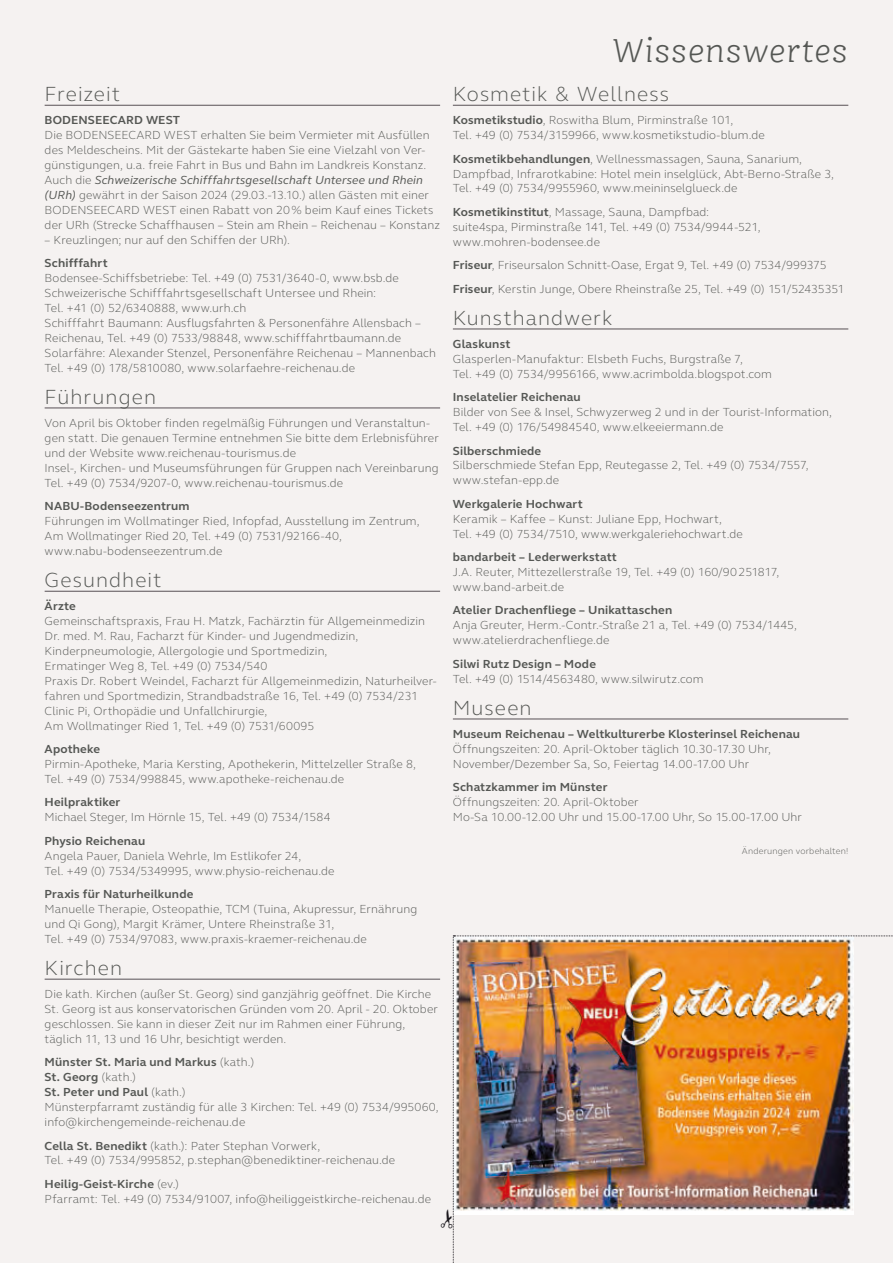
<style>
.page{position:relative;width:893px;height:1263px;background:#f5f2f1}
.page>*{position:absolute;margin:0;border:0;box-sizing:border-box;transform-origin:0 0}
.t1{font:italic 300 36px "Ernestine Pro";letter-spacing:.015em;color:#555754}
.t2{font:300 21px "FS Elliot";letter-spacing:.05em;color:#555754}
.t3{font:300 12px/15px "FS Elliot";letter-spacing:.01em;color:#555754}
.t4{font:700 12px "FS Elliot";letter-spacing:.015em;color:#555754}
.t5{font:300 9px "FS Elliot";letter-spacing:.02em;color:#555754}
.s1{font-weight:400;font-style:italic}
.s2{font-weight:700}
</style>
<div class="page">
<hr style="left:45px;top:105px;width:395px;height:1px;background:#575055">
<hr style="left:45px;top:408px;width:395px;height:1px;background:#575055">
<hr style="left:45px;top:591px;width:395px;height:1px;background:#575055">
<hr style="left:45px;top:979px;width:395px;height:1px;background:#575055">
<hr style="left:453px;top:105px;width:395px;height:1px;background:#575055">
<hr style="left:453px;top:329px;width:395px;height:1px;background:#575055">
<hr style="left:453px;top:719px;width:395px;height:1px;background:#575055">
<img style="left:452px;top:935px;width:441px;height:328px">
<h2 class="t2" style="left:45px;top:80px;width:77px">Freizeit</h2>
<p class="t4" style="left:45px;top:112px;width:137px">BODENSEECARD WEST</p>
<p class="t3" style="left:45px;top:127px;width:397px">Die BODENSEECARD WEST erhalten Sie beim Vermieter mit Ausfüllen des Meldescheins. Mit der Gästekarte haben Sie eine Vielzahl von Ver&shy;günstigungen, u.a. freie Fahrt in Bus und Bahn im Landkreis Konstanz.<br>Auch die <span class="s1">Schweizerische Schifffahrtsgesellschaft Untersee und Rhein (URh)</span> gewährt in der Saison 2024 (29.03.-13.10.) allen Gästen mit einer BODENSEECARD WEST einen Rabatt von 20% beim Kauf eines Tickets der URh (Strecke Schaffhausen – Stein am Rhein – Reichenau – Konstanz</p>
<p class="t3" style="left:45px;top:232px;width:247px">– Kreuzlingen; nur auf den Schiffen der URh).</p>
<p class="t4" style="left:45px;top:255px;width:65px">Schifffahrt</p>
<p class="t3" style="left:45px;top:270px;width:393px">Bodensee-Schiffsbetriebe: Tel. +49 (0) 7531/3640-0, www.bsb.de Schweizerische Schifffahrtsgesellschaft Untersee und Rhein:<br>Tel. +41 (0) 52/6340888, www.urh.ch<br>Schifffahrt Baumann: Ausflugsfahrten &amp; Personenfähre Allensbach – Reichenau, Tel. +49 (0) 7533/98848, www.schifffahrtbaumann.de Solarfähre: Alexander Stenzel, Personenfähre Reichenau – Mannenbach Tel. +49 (0) 178/5810080, www.solarfaehre-reichenau.de</p>
<h2 class="t2" style="left:45px;top:382px;width:113px">Führungen</h2>
<p class="t3" style="left:45px;top:415px;width:396px">Von April bis Oktober finden regelmäßig Führungen und Veranstaltun&shy;gen statt. Die genauen Termine entnehmen Sie bitte dem Erlebnisführer und der Website www.reichenau-tourismus.de<br>Insel-, Kirchen- und Museumsführungen für Gruppen nach Vereinbarung Tel. +49 (0) 7534/9207-0, www.reichenau-tourismus.de</p>
<p class="t4" style="left:45px;top:498px;width:146px">NABU-Bodenseezentrum</p>
<p class="t3" style="left:45px;top:513px;width:376px">Führungen im Wollmatinger Ried, Infopfad, Ausstellung im Zentrum,<br>Am Wollmatinger Ried 20, Tel. +49 (0) 7531/92166-40, www.nabu-bodenseezentrum.de</p>
<h2 class="t2" style="left:45px;top:566px;width:118px">Gesundheit</h2>
<p class="t4" style="left:45px;top:598px;width:33px">Ärzte</p>
<p class="t3" style="left:45px;top:613px;width:393px">Gemeinschaftspraxis, Frau H. Matzk, Fachärztin für Allgemeinmedizin Dr. med. M. Rau, Facharzt für Kinder- und Jugendmedizin, Kinderpneumologie, Allergologie und Sportmedizin,<br>Ermatinger Weg 8, Tel. +49 (0) 7534/540<br>Praxis Dr. Robert Weindel, Facharzt für Allgemeinmedizin, Naturheilver&shy;fahren und Sportmedizin, Strandbadstraße 16, Tel. +49 (0) 7534/231<br>Clinic Pi, Orthopädie und Unfallchirurgie,<br>Am Wollmatinger Ried 1, Tel. +49 (0) 7531/60095</p>
<p class="t4" style="left:45px;top:741px;width:57px">Apotheke</p>
<p class="t3" style="left:45px;top:756px;width:373px">Pirmin-Apotheke, Maria Kersting, Apothekerin, Mittelzeller Straße 8,<br>Tel. +49 (0) 7534/998845, www.apotheke-reichenau.de</p>
<p class="t4" style="left:45px;top:794px;width:77px">Heilpraktiker</p>
<p class="t3" style="left:45px;top:809px;width:287px">Michael Steger, Im Hörnle 15, Tel. +49 (0) 7534/1584</p>
<p class="t4" style="left:45px;top:833px;width:102px">Physio Reichenau</p>
<p class="t3" style="left:45px;top:848px;width:291px">Angela Pauer, Daniela Wehrle, Im Estlikofer 24,<br>Tel. +49 (0) 7534/5349995, www.physio-reichenau.de</p>
<p class="t4" style="left:45px;top:886px;width:150px">Praxis für Naturheilkunde</p>
<p class="t3" style="left:45px;top:901px;width:374px">Manuelle Therapie, Osteopathie, TCM (Tuina, Akupressur, Ernährung und Qi Gong), Margit Krämer, Untere Rheinstraße 31,<br>Tel. +49 (0) 7534/97083, www.praxis-kraemer-reichenau.de</p>
<h2 class="t2" style="left:45px;top:953px;width:79px">Kirchen</h2>
<p class="t3" style="left:45px;top:986px;width:395px">Die kath. Kirchen (außer St. Georg) sind ganzjährig geöffnet. Die Kirche St. Georg ist aus konservatorischen Gründen vom 20. April - 20. Oktober geschlossen. Sie kann in dieser Zeit nur im Rahmen einer Führung, täglich 11, 13 und 16 Uhr, besichtigt werden.</p>
<p class="t3" style="left:45px;top:1054px;width:395px"><span class="s2">Münster St. Maria und Markus</span> (kath.)<br><span class="s2">St. Georg</span> (kath.)<br><span class="s2">St. Peter und Paul</span> (kath.)<br>Münsterpfarramt zuständig für alle 3 Kirchen: Tel. +49 (0) 7534/995060, info@kirchengemeinde-reichenau.de</p>
<p class="t3" style="left:45px;top:1137px;width:352px"><span class="s2">Cella St. Benedikt</span> (kath.): Pater Stephan Vorwerk,<br>Tel. +49 (0) 7534/995852, p.stephan@benediktiner-reichenau.de</p>
<p class="t3" style="left:45px;top:1176px;width:388px"><span class="s2">Heilig-Geist-Kirche</span> (ev.)<br>Pfarramt: Tel. +49 (0) 7534/91007, info@heiliggeistkirche-reichenau.de</p>
<h1 class="t1" style="left:613px;top:29px;width:237px">Wissenswertes</h1>
<h2 class="t2" style="left:453px;top:80px;width:218px">Kosmetik &amp; Wellness</h2>
<p class="t3" style="left:453px;top:112px;width:314px"><span class="s2">Kosmetikstudio</span>, Roswitha Blum, Pirminstraße 101,<br>Tel. +49 (0) 7534/3159966, www.kosmetikstudio-blum.de</p>
<p class="t3" style="left:453px;top:151px;width:383px"><span class="s2">Kosmetikbehandlungen</span>, Wellnessmassagen, Sauna, Sanarium,<br>Dampfbad, Infrarotkabine: Hotel mein inselglück, Abt-Berno-Straße 3,<br>Tel. +49 (0) 7534/9955960, www.meininselglueck.de</p>
<p class="t3" style="left:453px;top:204px;width:309px"><span class="s2">Kosmetikinstitut</span>, Massage, Sauna, Dampfbad: suite4spa, Pirminstraße 141, Tel. +49 (0) 7534/9944-521, www.mohren-bodensee.de</p>
<p class="t3" style="left:453px;top:253px;width:393px;line-height:23.4px"><span class="s2">Friseur</span>, Friseursalon Schnitt-Oase, Ergat 9, Tel. +49 (0) 7534/999375<br><span class="s2">Friseur</span>, Kerstin Junge, Obere Rheinstraße 25, Tel. +49 (0) 151/52435351</p>
<h2 class="t2" style="left:453px;top:303px;width:161px">Kunsthandwerk</h2>
<p class="t4" style="left:453px;top:336px;width:59px">Glaskunst</p>
<p class="t3" style="left:453px;top:351px;width:321px">Glasperlen-Manufaktur: Elsbeth Fuchs, Burgstraße 7,<br>Tel. +49 (0) 7534/9956166, www.acrimbolda.blogspot.com</p>
<p class="t4" style="left:453px;top:389px;width:129px">Inselatelier Reichenau</p>
<p class="t3" style="left:453px;top:404px;width:381px">Bilder von See &amp; Insel, Schwyzerweg 2 und in der Tourist-Information,<br>Tel. +49 (0) 176/54984540, www.elkeeiermann.de</p>
<p class="t4" style="left:453px;top:442px;width:90px">Silberschmiede</p>
<p class="t3" style="left:453px;top:457px;width:357px">Silberschmiede Stefan Epp, Reutegasse 2, Tel. +49 (0) 7534/7557, www.stefan-epp.de</p>
<p class="t4" style="left:453px;top:496px;width:131px">Werkgalerie Hochwart</p>
<p class="t3" style="left:453px;top:511px;width:291px">Keramik – Kaffee – Kunst: Juliane Epp, Hochwart,<br>Tel. +49 (0) 7534/7510, www.werkgaleriehochwart.de</p>
<p class="t4" style="left:453px;top:549px;width:165px">bandarbeit – Lederwerkstatt</p>
<p class="t3" style="left:453px;top:564px;width:328px">J.A. Reuter, Mittezellerstraße 19, Tel. +49 (0) 160/90251817, www.band-arbeit.de</p>
<p class="t4" style="left:453px;top:602px;width:221px">Atelier Drachenfliege – Unikattaschen</p>
<p class="t3" style="left:453px;top:617px;width:346px">Anja Greuter, Herm.-Contr.-Straße 21 a, Tel. +49 (0) 7534/1445, www.atelierdrachenfliege.de</p>
<p class="t4" style="left:453px;top:656px;width:145px">Silwi Rutz Design – Mode</p>
<p class="t3" style="left:453px;top:671px;width:252px">Tel. +49 (0) 1514/4563480, www.silwirutz.com</p>
<h2 class="t2" style="left:453px;top:693px;width:80px">Museen</h2>
<p class="t4" style="left:453px;top:726px;width:349px">Museum Reichenau – Weltkulturerbe Klosterinsel Reichenau</p>
<p class="t3" style="left:453px;top:741px;width:319px">Öffnungszeiten: 20. April-Oktober täglich 10.30-17.30 Uhr,<br>November/Dezember Sa, So, Feiertag 14.00-17.00 Uhr</p>
<p class="t4" style="left:453px;top:779px;width:156px">Schatzkammer im Münster</p>
<p class="t3" style="left:453px;top:794px;width:351px">Öffnungszeiten: 20. April-Oktober<br>Mo-Sa 10.00-12.00 Uhr und 15.00-17.00 Uhr, So 15.00-17.00 Uhr</p>
<p class="t5" style="left:742px;top:844px;width:108px">Änderungen vorbehalten!</p>
</div>
